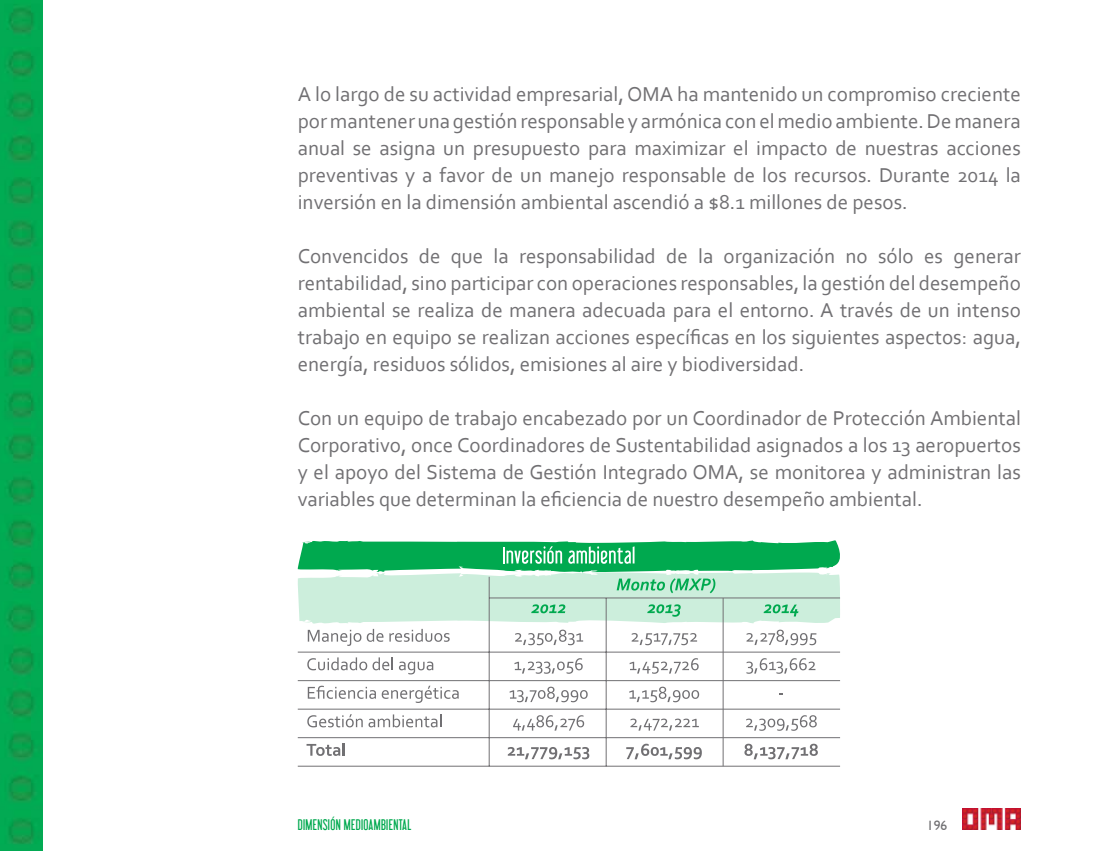
<style>
.page{position:relative;width:1106px;height:851px;background:#fff}
.page>*{position:absolute;margin:0;border:0;box-sizing:border-box;transform-origin:0 0}
.t1{font:21px/27px "Corbel";color:#717073;text-align:justify}
.t2{font:13.5px "Libel Suit";letter-spacing:.025em;color:#00a94f}
.t3{font:13.5px "Humanist 521 BT";color:#717073}
</style>
<div class="page">
<img style="left:962px;top:808px;width:58px;height:21px">
<img style="left:0;top:0;width:42px;height:850px">
<hr style="left:489px;top:576px;width:1px;height:190px;background:#717073">
<hr style="left:606px;top:598px;width:1px;height:168px;background:#717073">
<hr style="left:298px;top:651px;width:542px;height:1px;background:#717073">
<hr style="left:298px;top:680px;width:542px;height:1px;background:#717073">
<hr style="left:298px;top:708px;width:542px;height:1px;background:#717073">
<hr style="left:298px;top:737px;width:542px;height:1px;background:#717073">
<hr style="left:298px;top:765px;width:542px;height:1px;background:#717073">
<svg style="left:307px;top:657px;width:86px;height:13px"></svg>
<svg style="left:399px;top:661px;width:34px;height:13px"></svg>
<svg style="left:308px;top:685px;width:68px;height:13px"></svg>
<svg style="left:382px;top:685px;width:76px;height:17px"></svg>
<svg style="left:307px;top:714px;width:134px;height:13px"></svg>
<svg style="left:306px;top:743px;width:39px;height:12px"></svg>
<svg style="left:514px;top:658px;width:68px;height:15px"></svg>
<svg style="left:509px;top:686px;width:78px;height:16px"></svg>
<svg style="left:513px;top:715px;width:71px;height:15px"></svg>
<svg style="left:508px;top:747px;width:81px;height:12px"></svg>
<svg style="left:629px;top:658px;width:69px;height:15px"></svg>
<svg style="left:629px;top:686px;width:70px;height:16px"></svg>
<svg style="left:630px;top:718px;width:69px;height:12px"></svg>
<svg style="left:626px;top:743px;width:76px;height:16px"></svg>
<hr style="left:722px;top:598px;width:1px;height:168px;background:#717073">
<svg style="left:746px;top:658px;width:69px;height:15px"></svg>
<svg style="left:746px;top:715px;width:70px;height:15px"></svg>
<svg style="left:744px;top:743px;width:74px;height:16px"></svg>
<svg style="left:297px;top:540px;width:543px;height:105px"></svg>
<p class="t1" style="left:298px;top:80px;width:724px">A lo largo de su actividad empresarial, OMA ha mantenido un compromiso creciente pormantener una gestión responsable y armónica con elmedioambiente.Demanera anual se asigna un presupuesto para maximizar el impacto de nuestras acciones preventivas y a favor de un manejo responsable de los recursos. Durante 2014 la inversión en la dimensión ambiental ascendió a $8.1 millones de pesos.</p>
<p class="t1" style="left:298px;top:242px;width:724px">Convencidos de que la responsabilidad de la organización no sólo es generar rentabilidad, sino participar con operaciones responsables, la gestión del desempeño ambiental se realiza de manera adecuada para el entorno. A través de un intenso trabajo en equipo se realizan acciones específicas en los siguientes aspectos: agua, energía, residuos sólidos, emisiones al aire y biodiversidad.</p>
<p class="t1" style="left:298px;top:404px;width:724px">Con un equipo de trabajo encabezado por un Coordinador de Protección Ambiental Corporativo, once Coordinadores de Sustentabilidad asignados a los 13 aeropuertos y el apoyo del Sistema de Gestión Integrado OMA, se monitorea y administran las variables que determinan la eficiencia de nuestro desempeño ambiental.</p>
<p class="t2" style="left:298px;top:816px;width:115px">DIMENSIÓN MEDIOAMBIENTAL</p>
<p class="t3" style="left:926px;top:816px;width:22px">196</p>
</div>
